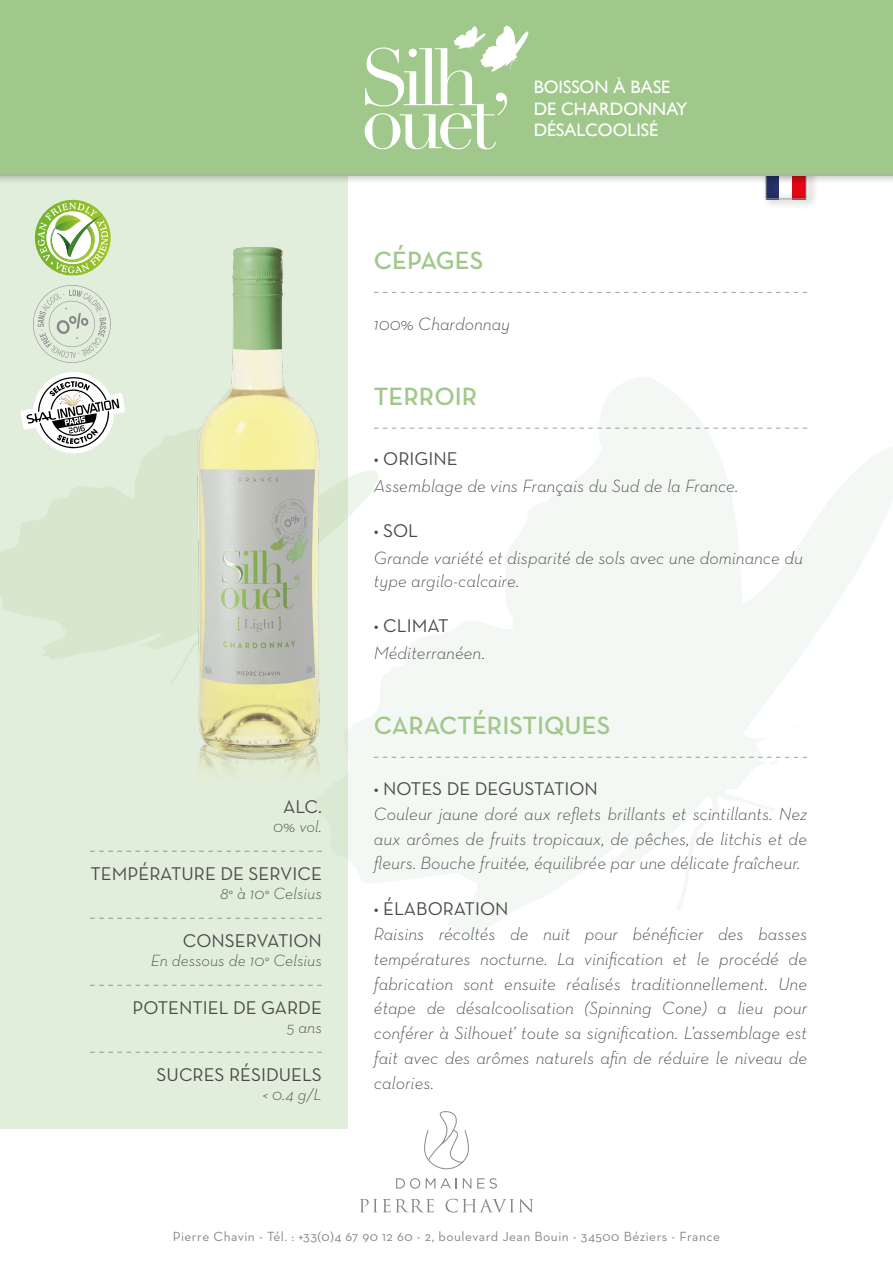
<style>
.page{position:relative;width:893px;height:1263px;background:#fff}
.page>*{position:absolute;margin:0;border:0;box-sizing:border-box;transform-origin:0 0}
.t1{font:600 25.5px "Neutra Text";color:#a1c88b}
.t2{font:18.75px "Neutra Text";color:#4a4a49}
.t3{font:italic 300 18px/24.8px "Neutra Text";color:#4a4a49;text-align:justify}
.t4{font:18px/21.6px "Gill Sans";color:#fff}
.t5{font:italic 300 16.5px "Neutra Text";color:#4a4a49}
.t6{font:13.5px "Neutra Text";letter-spacing:.035em;color:#878787}
.s1{font-size:18px}
</style>
<div class="page">
<svg style="left:396px;top:1178px;width:24px;height:11px"></svg>
<svg style="left:426px;top:1178px;width:31px;height:10px"></svg>
<svg style="left:463px;top:1178px;width:8px;height:10px"></svg>
<svg style="left:477px;top:1178px;width:20px;height:11px"></svg>
<svg style="left:360px;top:1199px;width:74px;height:13px"></svg>
<svg style="left:446px;top:1199px;width:87px;height:13px"></svg>
<svg style="left:424px;top:1111px;width:45px;height:58px"></svg>
<svg style="left:348px;top:377px;width:545px;height:561px"></svg>
<div style="left:0;top:77px;width:348px;height:1052px;background:linear-gradient(to right,#e0edd9,#e2eedc)"></div>
<div style="left:761px;top:166px;width:58px;height:43px;background:#000;opacity:.25"></div>
<div style="left:766px;top:174px;width:40px;height:25px;border:1px solid #9d9d9c"></div>
<svg style="left:374px;top:292px;width:433px;height:1px"></svg>
<svg style="left:374px;top:428px;width:433px;height:1px"></svg>
<svg style="left:374px;top:757px;width:433px;height:1px"></svg>
<svg style="left:90px;top:851px;width:232px;height:1px"></svg>
<svg style="left:90px;top:918px;width:232px;height:1px"></svg>
<svg style="left:90px;top:985px;width:232px;height:1px"></svg>
<svg style="left:90px;top:1052px;width:232px;height:1px"></svg>
<div style="left:0;top:0;width:893px;height:185px;background:#000;opacity:.25"></div>
<div style="left:0;top:0;width:893px;height:175px;background:#a1c88b"></div>
<img style="left:148px;top:228px;width:207px;height:552px">
<svg style="left:365px;top:26px;width:164px;height:123px"></svg>
<svg style="left:20px;top:200px;width:105px;height:253px"></svg>
<p class="t4" style="left:534px;top:76px;width:155px">BOISSON À BASE<br>DE CHARDONNAY<br>DÉSALCOOLISÉ</p>
<h1 class="t1" style="left:374px;top:244px;width:111px">CÉPAGES</h1>
<p class="t3" style="left:374px;top:311px;width:138px">100% Chardonnay</p>
<h1 class="t1" style="left:374px;top:380px;width:105px">TERROIR</h1>
<p class="t2" style="left:374px;top:448px;width:85px"><span class="s1">•</span> ORIGINE</p>
<p class="t3" style="left:374px;top:473px;width:366px">Assemblage de vins Français du Sud de la France.</p>
<p class="t2" style="left:374px;top:520px;width:46px"><span class="s1">•</span> SOL</p>
<p class="t3" style="left:374px;top:546px;width:431px;line-height:22.5px">Grande variété et disparité de sols avec une dominance du type argilo-calcaire.</p>
<p class="t2" style="left:374px;top:614px;width:76px"><span class="s1">•</span> CLIMAT</p>
<p class="t3" style="left:374px;top:640px;width:113px">Méditerranéen.</p>
<p class="t2" style="left:283px;top:795px;width:40px">ALC.</p>
<p class="t5" style="left:273px;top:816px;width:50px">0% vol.</p>
<p class="t2" style="left:91px;top:862px;width:233px">TEMPÉRATURE DE SERVICE</p>
<p class="t5" style="left:220px;top:883px;width:103px">8° à 10° Celsius</p>
<p class="t2" style="left:183px;top:929px;width:140px">CONSERVATION</p>
<p class="t5" style="left:151px;top:950px;width:173px">En dessous de 10° Celsius</p>
<p class="t2" style="left:133px;top:996px;width:191px">POTENTIEL DE GARDE</p>
<p class="t5" style="left:287px;top:1017px;width:37px">5 ans</p>
<p class="t2" style="left:157px;top:1063px;width:167px">SUCRES RÉSIDUELS</p>
<p class="t5" style="left:262px;top:1084px;width:61px">&lt; 0.4 g/L</p>
<h1 class="t1" style="left:374px;top:709px;width:238px">CARACTÉRISTIQUES</h1>
<p class="t2" style="left:374px;top:777px;width:225px"><span class="s1">•</span> NOTES DE DEGUSTATION</p>
<p class="t3" style="left:374px;top:801px;width:435px">Couleur jaune doré aux reflets brillants et scintillants. Nez aux arômes de fruits tropicaux, de pêches, de litchis et de fleurs. Bouche fruitée, équilibrée par une délicate fraîcheur.</p>
<p class="t2" style="left:374px;top:898px;width:136px"><span class="s1">•</span> ÉLABORATION</p>
<p class="t3" style="left:374px;top:921px;width:435px">Raisins récoltés de nuit pour bénéficier des basses températures nocturne. La vinification et le procédé de fabrication sont ensuite réalisés traditionnellement. Une étape de désalcoolisation (Spinning Cone) a lieu pour conférer à Silhouet’ toute sa signification. L’assemblage est fait avec des arômes naturels afin de réduire le niveau de calories.</p>
<p class="t6" style="left:173px;top:1228px;width:549px">Pierre Chavin - Tél. : +33(0)4 67 90 12 60 - 2, boulevard Jean Bouin - 34500 Béziers - France</p>
</div>
